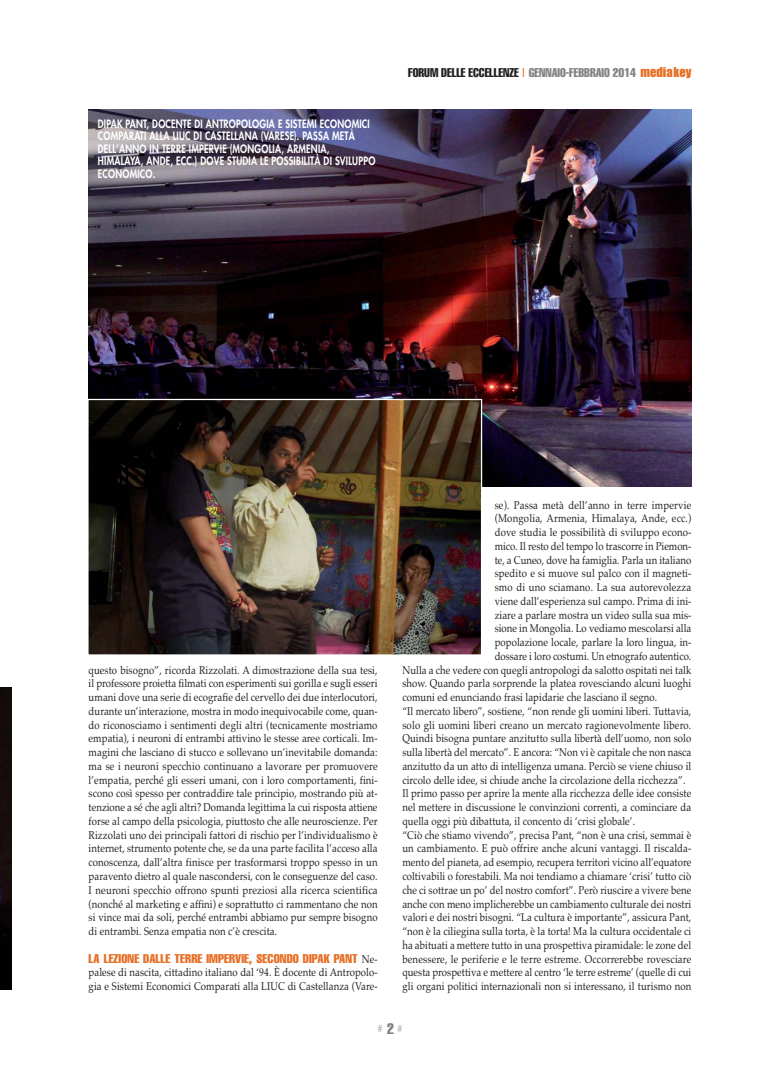
<style>
.page{position:relative;width:780px;height:1088px;background:#fff}
.page>*{position:absolute;margin:0;border:0;box-sizing:border-box;transform-origin:0 0}
.t1{font:extra-condensed 12.5px "Helvetica";color:#231f20}
.t2{font:extra-condensed 12.5px "Helvetica";letter-spacing:.01em;color:#e76e25;scale:1.05 1}
.t3{font:11.25px/13.8px "Palatino";letter-spacing:.01em;color:#231f20;text-align:justify;scale:.85 1}
.t4{font:800 11.25px/12.5px "Futura";letter-spacing:.025em;color:#fff;scale:.8 1}
.t5{font:extra-condensed 10px "Helvetica";color:#bbbdc0}
.s1{font-stretch:normal;color:#e76e25}
.s2{color:#808285}
.s3{font-family:"Impact";font-stretch:normal;color:#e76e25}
.s4{font-family:"Palatino";font-stretch:normal;font-size:11.25px;color:#231f20}
.s5{font-size:15px;color:#808285}
</style>
<div class="page">
<img style="left:89px;top:110px;width:602px;height:376px">
<img style="left:89px;top:401px;width:391px;height:253px">
<div style="left:87px;top:399px;width:395px;height:257px;border:1px solid #fff"></div>
<img style="left:0;top:687px;width:12px;height:303px">
<p class="t4" style="left:98px;top:118px;width:348px">DIPAK PANT, DOCENTE DI ANTROPOLOGIA E SISTEMI ECONOMICI COMPARATI ALLA LIUC DI CASTELLANA (VARESE). PASSA METÀ DELL’ANNO IN TERRE IMPERVIE (MONGOLIA, ARMENIA, HIMALAYA, ANDE, ECC.) DOVE STUDIA LE POSSIBILITÀ DI SVILUPPO ECONOMICO.</p>
<p class="t1" style="left:408px;top:68px;width:285px">FORUM DELLE ECCELLENZE <span class="s1">|</span> <span class="s2">GENNAIO-FEBBRAIO 2014</span> <span class="s3">mediakey</span></p>
<p class="t3" style="left:89px;top:664px;width:341px">questo bisogno”, ricorda Rizzolati. A dimostrazione della sua tesi, il professore proietta filmati con esperimenti sui gorilla e sugli esseri umani dove una serie di ecografie del cervello dei due interlocutori, durante un’interazione, mostra in modo inequivocabile come, quan&shy;do riconosciamo i sentimenti degli altri (tecnicamente mostriamo empatia), i neuroni di entrambi attivino le stesse aree corticali. Im&shy;magini che lasciano di stucco e sollevano un’inevitabile domanda: ma se i neuroni specchio continuano a lavorare per promuovere l’empatia, perché gli esseri umani, con i loro comportamenti, fini&shy;scono così spesso per contraddire tale principio, mostrando più at&shy;tenzione a sé che agli altri? Domanda legittima la cui risposta attiene forse al campo della psicologia, piuttosto che alle neuroscienze. Per Rizzolati uno dei principali fattori di rischio per l’individualismo è internet, strumento potente che, se da una parte facilita l’acceso alla conoscenza, dall’altra finisce per trasformarsi troppo spesso in un paravento dietro al quale nascondersi, con le conseguenze del caso.<br>I neuroni specchio offrono spunti preziosi alla ricerca scientifica (nonché al marketing e affini) e soprattutto ci rammentano che non si vince mai da soli, perché entrambi abbiamo pur sempre bisogno di entrambi. Senza empatia non c’è crescita.</p>
<p class="t2" style="left:89px;top:953px;width:277px">LA LEZIONE DALLE TERRE IMPERVIE, SECONDO DIPAK PANT <span class="s4">Ne-</span></p>
<p class="t3" style="left:89px;top:967px;width:341px">palese di nascita, cittadino italiano dal ‘94. È docente di Antropolo&shy;gia e Sistemi Economici Comparati alla LIUC di Castellanza (Vare-</p>
<p class="t3" style="left:494px;top:499px;width:233px">se). Passa metà dell’anno in terre impervie</p>
<p class="t3" style="left:494px;top:513px;width:233px">(Mongolia, Armenia, Himalaya, Ande, ecc.)</p>
<p class="t3" style="left:494px;top:527px;width:233px">dove studia le possibilità di sviluppo econo-</p>
<p class="t3" style="left:494px;top:540px;width:233px">mico. Il resto del tempo lo trascorre in Piemon-</p>
<p class="t3" style="left:494px;top:554px;width:233px">te, a Cuneo, dove ha famiglia. Parla un italiano</p>
<p class="t3" style="left:494px;top:568px;width:233px">spedito e si muove sul palco con il magneti-</p>
<p class="t3" style="left:494px;top:582px;width:233px">smo di uno sciamano. La sua autorevolezza</p>
<p class="t3" style="left:494px;top:595px;width:233px">viene dall’esperienza sul campo. Prima di ini-</p>
<p class="t3" style="left:494px;top:609px;width:233px">ziare a parlare mostra un video sulla sua mis-</p>
<p class="t3" style="left:494px;top:623px;width:233px">sione in Mongolia. Lo vediamo mescolarsi alla</p>
<p class="t3" style="left:494px;top:637px;width:233px">popolazione locale, parlare la loro lingua, in-</p>
<p class="t3" style="left:494px;top:650px;width:233px">dossare i loro costumi. Un etnografo autentico.</p>
<p class="t3" style="left:402px;top:664px;width:341px">Nulla a che vedere con quegli antropologi da salotto ospitati nei talk</p>
<p class="t3" style="left:402px;top:678px;width:341px">show. Quando parla sorprende la platea rovesciando alcuni luoghi</p>
<p class="t3" style="left:402px;top:692px;width:301px">comuni ed enunciando frasi lapidarie che lasciano il segno.</p>
<p class="t3" style="left:402px;top:705px;width:341px">“Il mercato libero”, sostiene, “non rende gli uomini liberi. Tuttavia,</p>
<p class="t3" style="left:402px;top:719px;width:341px">solo gli uomini liberi creano un mercato ragionevolmente libero.</p>
<p class="t3" style="left:402px;top:733px;width:341px">Quindi bisogna puntare anzitutto sulla libertà dell’uomo, non solo</p>
<p class="t3" style="left:402px;top:747px;width:341px">sulla libertà del mercato”. E ancora: “Non vi è capitale che non nasca</p>
<p class="t3" style="left:402px;top:760px;width:341px">anzitutto da un atto di intelligenza umana. Perciò se viene chiuso il</p>
<p class="t3" style="left:402px;top:774px;width:334px">circolo delle idee, si chiude anche la circolazione della ricchezza”.</p>
<p class="t3" style="left:402px;top:788px;width:341px">Il primo passo per aprire la mente alla ricchezza delle idee consiste</p>
<p class="t3" style="left:402px;top:802px;width:341px">nel mettere in discussione le convinzioni correnti, a cominciare da</p>
<p class="t3" style="left:402px;top:815px;width:275px">quella oggi più dibattuta, il concento di ‘crisi globale’.</p>
<p class="t3" style="left:402px;top:829px;width:341px">“Ciò che stiamo vivendo”, precisa Pant, “non è una crisi, semmai è</p>
<p class="t3" style="left:402px;top:843px;width:341px">un cambiamento. E può offrire anche alcuni vantaggi. Il riscalda-</p>
<p class="t3" style="left:402px;top:857px;width:341px">mento del pianeta, ad esempio, recupera territori vicino all’equatore</p>
<p class="t3" style="left:402px;top:870px;width:341px">coltivabili o forestabili. Ma noi tendiamo a chiamare ‘crisi’ tutto ciò</p>
<p class="t3" style="left:402px;top:884px;width:341px">che ci sottrae un po’ del nostro comfort”. Però riuscire a vivere bene</p>
<p class="t3" style="left:402px;top:898px;width:341px">anche con meno implicherebbe un cambiamento culturale dei nostri</p>
<p class="t3" style="left:402px;top:912px;width:341px">valori e dei nostri bisogni. “La cultura è importante”, assicura Pant,</p>
<p class="t3" style="left:402px;top:925px;width:341px">“non è la ciliegina sulla torta, è la torta! Ma la cultura occidentale ci</p>
<p class="t3" style="left:402px;top:939px;width:341px">ha abituati a mettere tutto in una prospettiva piramidale: le zone del</p>
<p class="t3" style="left:402px;top:953px;width:341px">benessere, le periferie e le terre estreme. Occorrerebbe rovesciare</p>
<p class="t3" style="left:402px;top:967px;width:341px">questa prospettiva e mettere al centro ‘le terre estreme’ (quelle di cui</p>
<p class="t3" style="left:402px;top:980px;width:341px">gli organi politici internazionali non si interessano, il turismo non</p>
<p class="t5" style="left:378px;top:1024px;width:26px"># <span class="s5">2</span> #</p>
</div>
